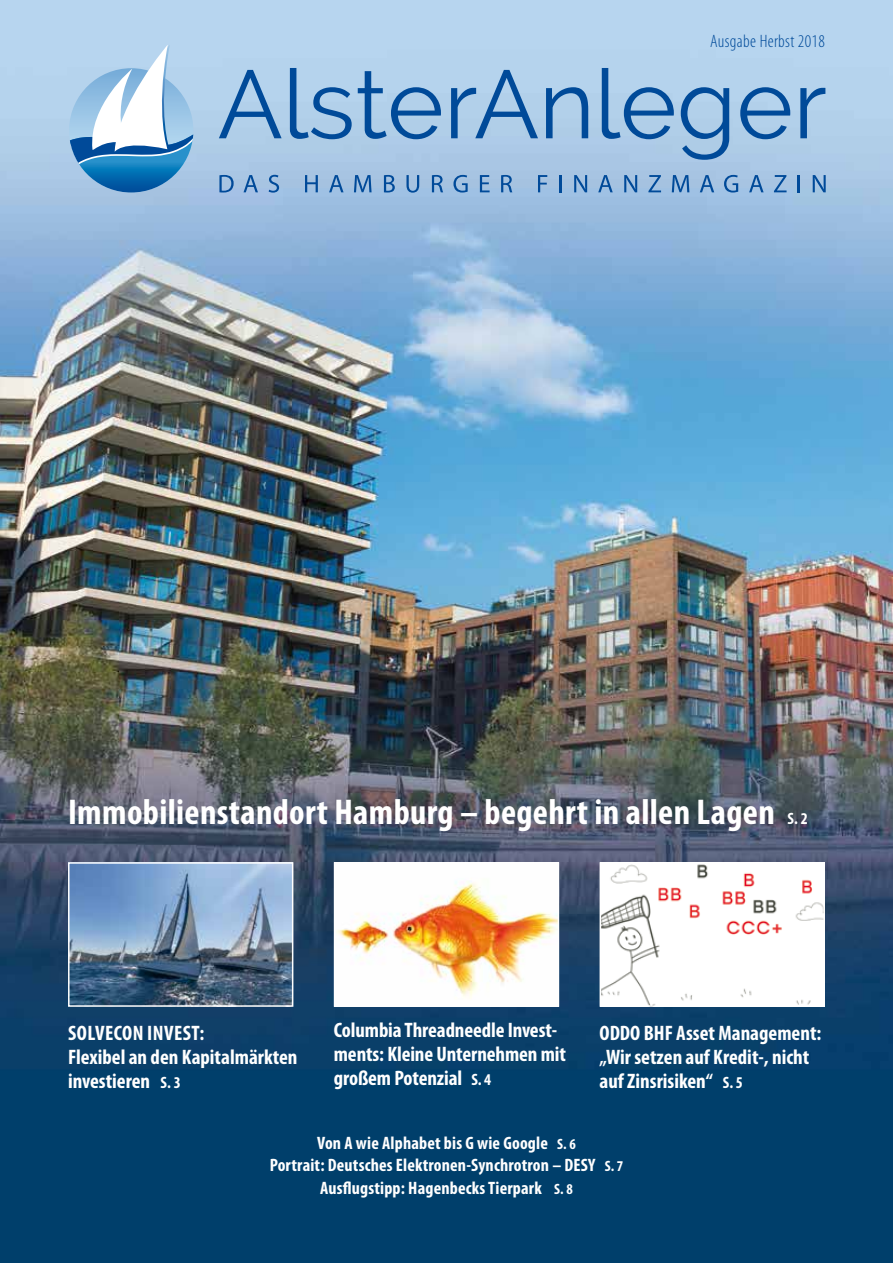
<style>
.page{position:relative;width:893px;height:1263px;background:#fff}
.page>*{position:absolute;margin:0;border:0;box-sizing:border-box;transform-origin:0 0}
.t1{font:700 condensed 36px "Myriad Pro";letter-spacing:.01em;color:#fff}
.t2{font:700 condensed 21px/24px "Myriad Pro";color:#fff}
.t3{font:700 condensed 18px/22.5px "Myriad Pro";letter-spacing:.01em;color:#fff;text-align:center}
.t4{font:300 condensed 18px "Myriad Pro";letter-spacing:.02em;color:#004a99}
.s1{font-size:16.5px}
.s2{font-size:15px}
</style>
<div class="page">
<img style="left:0;top:0;width:893px;height:1263px">
<svg style="left:70px;top:45px;width:123px;height:148px"></svg>
<svg style="left:219px;top:175px;width:15px;height:17px"></svg>
<svg style="left:243px;top:175px;width:15px;height:17px"></svg>
<svg style="left:269px;top:175px;width:10px;height:18px"></svg>
<svg style="left:305px;top:175px;width:13px;height:17px"></svg>
<svg style="left:329px;top:175px;width:15px;height:17px"></svg>
<svg style="left:354px;top:175px;width:18px;height:17px"></svg>
<svg style="left:384px;top:175px;width:11px;height:17px"></svg>
<svg style="left:406px;top:175px;width:13px;height:18px"></svg>
<svg style="left:432px;top:175px;width:11px;height:17px"></svg>
<svg style="left:453px;top:175px;width:15px;height:18px"></svg>
<svg style="left:480px;top:175px;width:10px;height:17px"></svg>
<svg style="left:501px;top:175px;width:11px;height:17px"></svg>
<svg style="left:538px;top:175px;width:9px;height:17px"></svg>
<svg style="left:559px;top:175px;width:2px;height:17px"></svg>
<svg style="left:574px;top:175px;width:13px;height:17px"></svg>
<svg style="left:598px;top:175px;width:15px;height:17px"></svg>
<svg style="left:624px;top:175px;width:13px;height:17px"></svg>
<svg style="left:648px;top:175px;width:13px;height:17px"></svg>
<svg style="left:672px;top:175px;width:17px;height:17px"></svg>
<svg style="left:700px;top:175px;width:14px;height:17px"></svg>
<svg style="left:724px;top:175px;width:14px;height:18px"></svg>
<svg style="left:749px;top:175px;width:15px;height:17px"></svg>
<svg style="left:774px;top:175px;width:13px;height:17px"></svg>
<svg style="left:798px;top:175px;width:2px;height:17px"></svg>
<svg style="left:813px;top:175px;width:13px;height:17px"></svg>
<svg style="left:219px;top:70px;width:63px;height:68px;background:#88b1d7"></svg>
<svg style="left:290px;top:68px;width:62px;height:71px;background:#81abd4"></svg>
<svg style="left:358px;top:71px;width:83px;height:68px;background:#81abd4"></svg>
<svg style="left:451px;top:70px;width:87px;height:68px;background:#86afd6"></svg>
<svg style="left:546px;top:87px;width:42px;height:51px;background:#6e9dcb"></svg>
<svg style="left:602px;top:68px;width:72px;height:71px;background:#80aad3"></svg>
<svg style="left:681px;top:87px;width:48px;height:73px;background:#709ecb"></svg>
<svg style="left:740px;top:87px;width:50px;height:52px;background:#72a0cd"></svg>
<svg style="left:800px;top:88px;width:25px;height:50px"></svg>
<img style="left:337px;top:865px;width:219px;height:139px">
<img style="left:603px;top:865px;width:219px;height:139px">
<img style="left:71px;top:865px;width:219px;height:139px">
<div style="left:68px;top:862px;width:225px;height:145px;border:2px solid #fff"></div>
<p class="t4" style="left:710px;top:31px;width:116px">Ausgabe Herbst 2018</p>
<h1 class="t1" style="left:68px;top:790px;width:741px">Immobilienstandort Hamburg – begehrt in allen Lagen <span class="s1">S. 2</span></h1>
<p class="t2" style="left:68px;top:1020px;width:231px">SOLVECON INVEST:<br>Flexibel an den Kapitalmärkten investieren <span class="s1">S. 3</span></p>
<p class="t2" style="left:334px;top:1018px;width:234px">Columbia Threadneedle Invest&shy;ments: Kleine Unternehmen mit großem Potenzial <span class="s1">S. 4</span></p>
<p class="t2" style="left:600px;top:1020px;width:223px">ODDO BHF Asset Management: „Wir setzen auf Kredit-, nicht auf Zinsrisiken“ <span class="s1">S. 5</span></p>
<p class="t3" style="left:270px;top:1131px;width:355px">Von A wie Alphabet bis G wie Google <span class="s2">S. 6<br></span>Portrait: Deutsches Elektronen-Synchrotron – DESY <span class="s2">S. 7<br></span>Ausflugstipp: Hagenbecks Tierpark <span class="s2">S. 8</span></p>
</div>
